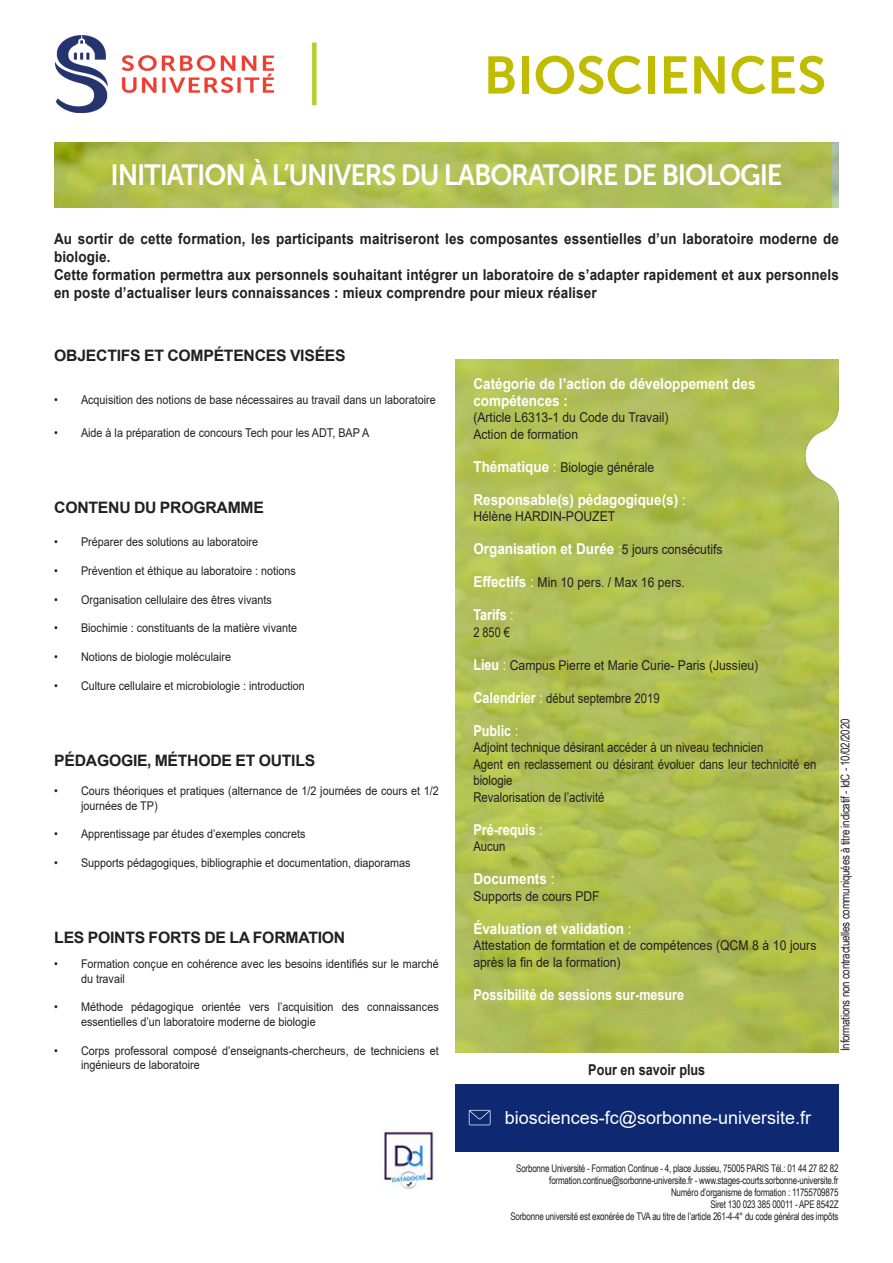
<style>
.page{position:relative;width:893px;height:1263px;background:#fff}
.page>*{position:absolute;margin:0;border:0;box-sizing:border-box;transform-origin:0 0}
.t1{font:52.5px "Museo Sans 700";color:#c0bc00}
.t2{font:29.1px "Museo Sans 700";letter-spacing:-.04em;color:#fff;scale:.93 1}
.t3{font:18px "Arial";color:#fff}
.t4{font:700 15.75px "Arial";letter-spacing:-.015em;color:#231f20}
.t5{font:700 15px/18px "Arial";letter-spacing:.01em;color:#231f20;scale:.9 1}
.t6{font:700 15px "Arial";color:#fff;scale:.9 1}
.t7{font:700 15px "Arial";color:#fff;scale:.84 1}
.t8{font:700 15px "Arial";letter-spacing:.01em;color:#231f20;scale:.84 1}
.t9{font:13.5px/16.5px "Arial";color:#231f20;scale:.9 1}
.t10{font:13.5px/16.5px "Arial";color:#231f20;scale:.84 1}
.t11{font:13.5px "Arial";color:#231f20;scale:.81 1}
.t12{font:12.15px "Arial";color:#231f20;scale:.89 1}
.t13{font:12px/14.4px "Arial";color:#231f20;scale:.9 1}
.t14{font:12px "Arial Narrow";letter-spacing:-.02em;color:#231f20}
.t15{font:10.5px "Arial Narrow";letter-spacing:-.02em;color:#231f20;scale:.93 1}
.s1{font-weight:700;font-size:15px;color:#fff}
.s2{font-size:15px;color:#fff}
.s3{font-weight:400}
.s4{font-weight:400;font-size:13.5px;color:#231f20}
</style>
<div class="page">
<img style="left:55px;top:36px;width:218px;height:76px">
<div style="left:312px;top:43px;width:5px;height:62px;background:#b6cf2f"></div>
<img style="left:54px;top:142px;width:785px;height:65px">
<img style="left:455px;top:359px;width:383px;height:693px">
<img style="left:786px;top:378px;width:53px;height:165px">
<div style="left:455px;top:1084px;width:383px;height:68px;background:#0e2971"></div>
<svg style="left:469px;top:1110px;width:21px;height:15px"></svg>
<img style="left:380px;top:1128px;width:56px;height:62px">
<p class="t1" style="left:484px;top:46px;width:344px">BIOSCIENCES</p>
<p class="t2" style="left:110px;top:159px;width:724px">INITIATION À L’UNIVERS DU LABORATOIRE DE BIOLOGIE</p>
<p class="t5" style="left:54px;top:230px;width:874px">Au sortir de cette formation, les participants maitriseront les composantes essentielles d’un laboratoire moderne de biologie.</p>
<p class="t5" style="left:54px;top:266px;width:874px">Cette formation permettra aux personnels souhaitant intégrer un laboratoire de s’adapter rapidement et aux personnels en poste d’actualiser leurs connaissances : mieux comprendre pour mieux réaliser</p>
<p class="t4" style="left:54px;top:344px;width:293px">OBJECTIFS ET COMPÉTENCES VISÉES</p>
<p class="t12" style="left:54px;top:391px;width:430px">• Acquisition des notions de base nécessaires au travail dans un laboratoire</p>
<p class="t12" style="left:54px;top:424px;width:356px">• Aide à la préparation de concours Tech pour les ADT, BAP A</p>
<p class="t4" style="left:54px;top:496px;width:211px">CONTENU DU PROGRAMME</p>
<p class="t13" style="left:54px;top:534px;width:228px">• Préparer des solutions au laboratoire</p>
<p class="t13" style="left:54px;top:563px;width:270px">• Prévention et éthique au laboratoire : notions</p>
<p class="t13" style="left:54px;top:592px;width:244px">• Organisation cellulaire des êtres vivants</p>
<p class="t13" style="left:54px;top:621px;width:272px">• Biochimie : constituants de la matière vivante</p>
<p class="t13" style="left:54px;top:650px;width:198px">• Notions de biologie moléculaire</p>
<p class="t13" style="left:54px;top:678px;width:280px">• Culture cellulaire et microbiologie : introduction</p>
<p class="t4" style="left:54px;top:750px;width:262px">PÉDAGOGIE, MÉTHODE ET OUTILS</p>
<p class="t13" style="left:81px;top:784px;width:399px;text-indent:-27px">• Cours théoriques et pratiques (alternance de 1/2 journées de cours et 1/2 journées de TP)</p>
<p class="t13" style="left:54px;top:827px;width:281px">• Apprentissage par études d’exemples concrets</p>
<p class="t13" style="left:54px;top:856px;width:398px">• Supports pédagogiques, bibliographie et documentation, diaporamas</p>
<p class="t4" style="left:54px;top:926px;width:292px">LES POINTS FORTS DE LA FORMATION</p>
<p class="t13" style="left:81px;top:956px;width:399px;text-indent:-27px">• Formation conçue en cohérence avec les besoins identifiés sur le marché du travail</p>
<p class="t13" style="left:81px;top:1000px;width:399px;text-indent:-27px">• Méthode pédagogique orientée vers l’acquisition des connaissances essentielles d’un laboratoire moderne de biologie</p>
<p class="t13" style="left:81px;top:1043px;width:399px;text-indent:-27px">• Corps professoral composé d’enseignants-chercheurs, de techniciens et ingénieurs de laboratoire</p>
<p class="t6" style="left:473px;top:374px;width:315px">Catégorie de l’action de développement des</p>
<p class="t6" style="left:473px;top:390px;width:107px">compétences :</p>
<p class="t9" style="left:473px;top:409px;width:218px">(Article L6313-1 du Code du Travail)</p>
<p class="t9" style="left:473px;top:426px;width:118px">Action de formation</p>
<p class="t9" style="left:473px;top:459px;width:202px"><span class="s1">Thématique</span> <span class="s2">:</span> Biologie générale</p>
<p class="t6" style="left:473px;top:489px;width:237px">Responsable(s) pédagogique(s) <span class="s3">:</span></p>
<p class="t9" style="left:473px;top:508px;width:159px">Hélène HARDIN-POUZET</p>
<p class="t6" style="left:473px;top:539px;width:278px">Organisation et Durée <span class="s3">:</span><span class="s4">5 jours consécutifs</span></p>
<p class="t9" style="left:473px;top:574px;width:236px"><span class="s1">Effectifs</span> <span class="s2">:</span> Min 10 pers. / Max 16 pers.</p>
<p class="t7" style="left:473px;top:605px;width:50px">Tarifs <span class="s3">:</span></p>
<p class="t11" style="left:473px;top:623px;width:47px">2 850 €</p>
<p class="t9" style="left:473px;top:657px;width:318px"><span class="s1">Lieu</span> <span class="s2">:</span> Campus Pierre et Marie Curie- Paris (Jussieu)</p>
<p class="t10" style="left:473px;top:690px;width:223px"><span class="s1">Calendrier</span> <span class="s2">:</span> début septembre 2019</p>
<p class="t7" style="left:473px;top:720px;width:55px">Public <span class="s3">:</span></p>
<p class="t10" style="left:473px;top:739px;width:347px">Adjoint technique désirant accéder à un niveau technicien</p>
<p class="t10" style="left:473px;top:756px;width:410px">Agent en reclassement ou désirant évoluer dans leur technicité en biologie</p>
<p class="t10" style="left:473px;top:789px;width:158px">Revalorisation de l’activité</p>
<p class="t7" style="left:473px;top:819px;width:84px">Pré-requis <span class="s3">:</span></p>
<p class="t10" style="left:473px;top:838px;width:40px">Aucun</p>
<p class="t6" style="left:473px;top:869px;width:92px">Documents <span class="s3">:</span></p>
<p class="t9" style="left:473px;top:888px;width:142px">Supports de cours PDF</p>
<p class="t6" style="left:473px;top:918px;width:177px">Évaluation et validation <span class="s3">:</span></p>
<p class="t9" style="left:473px;top:937px;width:383px">Attestation de formtation et de compétences (QCM 8 à 10 jours après la fin de la formation)</p>
<p class="t7" style="left:473px;top:984px;width:252px">Possibilité de sessions sur-mesure</p>
<p class="t8" style="left:588px;top:1059px;width:141px">Pour en savoir plus</p>
<p class="t3" style="left:505px;top:1105px;width:308px">biosciences-fc@sorbonne-universite.fr</p>
<p class="t14" style="left:837px;top:1051px;width:334px;rotate:-90deg">Informations non contractuelles communiquées à titre indicatif - IdC - 10/02/2020</p>
<p class="t15" style="left:516px;top:1161px;width:348px">Sorbonne Université - Formation Continue - 4, place Jussieu, 75005 PARIS Tél.: 01 44 27 82 82</p>
<p class="t15" style="left:549px;top:1173px;width:312px">formation.continue@sorbonne-universite.fr - www.stages-courts.sorbonne-universite.fr</p>
<p class="t15" style="left:671px;top:1185px;width:182px">Numéro d’organisme de formation : 11755709875</p>
<p class="t15" style="left:710px;top:1197px;width:139px">Siret 130 023 385 00011 - APE 8542Z</p>
<p class="t15" style="left:510px;top:1209px;width:354px">Sorbonne université est exonérée de TVA au titre de l’article 261-4-4° du code général des impôts</p>
</div>
